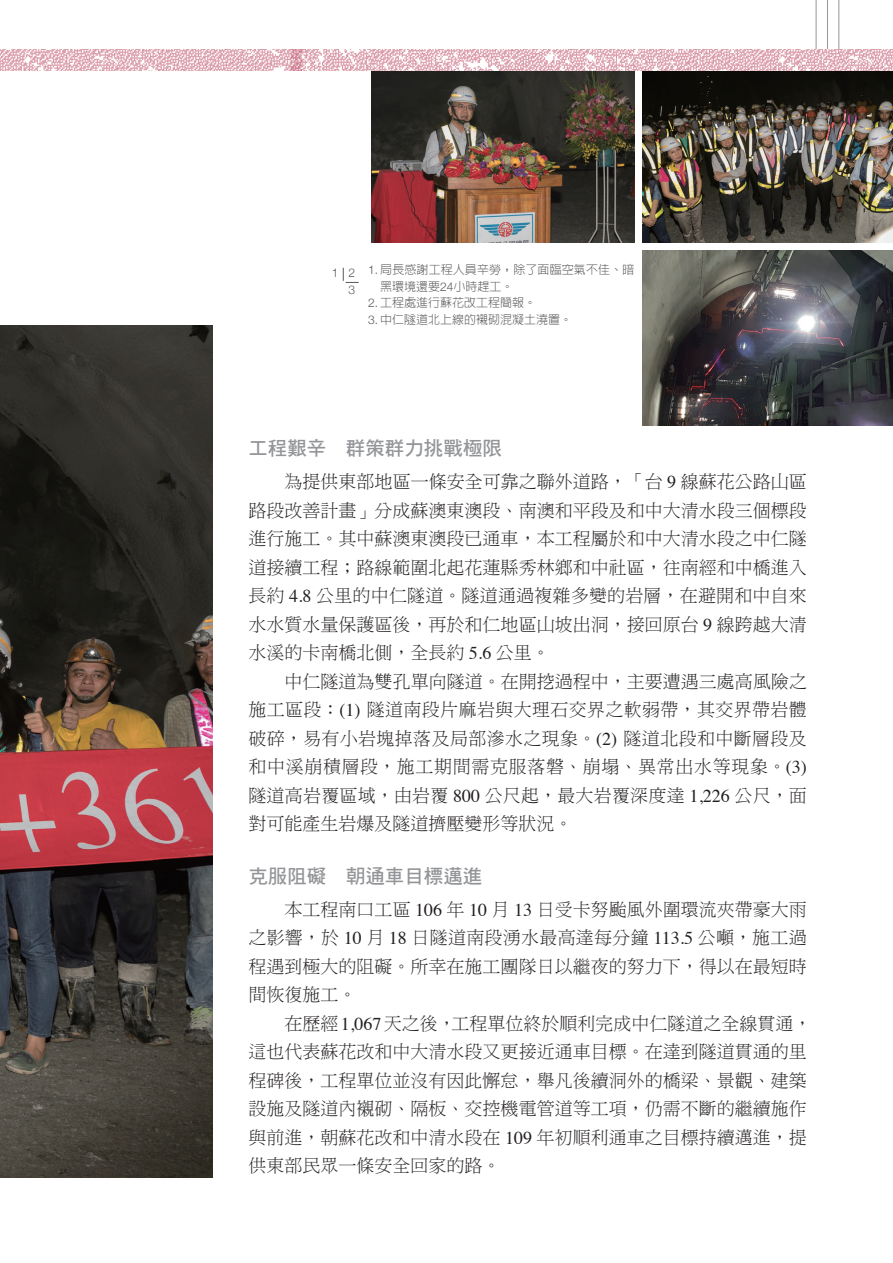
<style>
.page{position:relative;width:893px;height:1263px;background:#fff}
.page>*{position:absolute;margin:0;border:0;box-sizing:border-box;transform-origin:0 0}
.t1{font:19.5px "DF Hei Std W7";color:#939598}
.t2{font:18px/28.5px "DF Ming Std W3";color:#231f20;text-align:justify}
.t3{font:300 12px/16.5px "AR Hei B5";color:#57585a}
.t4{font:300 12px/16.5px "Helvetica Neue";color:#57585a;text-align:right}
.s1{font-family:"Helvetica Neue"}
.s2{font-family:"Times"}
</style>
<div class="page">
<hr style="left:838px;top:0;width:1px;height:61px;background:#939598">
<hr style="left:827px;top:0;width:1px;height:61px;background:#939598">
<hr style="left:816px;top:0;width:1px;height:61px;background:#939598">
<img style="left:643px;top:71px;width:250px;height:171px">
<img style="left:371px;top:71px;width:263px;height:171px">
<img style="left:643px;top:251px;width:250px;height:175px">
<img style="left:301px;top:49px;width:592px;height:22px">
<img style="left:0;top:49px;width:301px;height:22px">
<svg style="left:343px;top:268px;width:16px;height:15px"></svg>
<img style="left:0;top:325px;width:213px;height:853px">
<p class="t4" style="left:332px;top:264px;width:25px">1 2<br>3</p>
<p class="t3" style="left:380px;top:261px;width:256px;text-indent:-12px"><span class="s1">1.</span> 局長感謝工程人員辛勞，除了面臨空氣不佳、暗黑環境還要<span class="s1">24</span>小時趕工。</p>
<p class="t3" style="left:368px;top:294px;width:169px"><span class="s1">2.</span> 工程處進行蘇花改工程簡報。</p>
<p class="t3" style="left:368px;top:311px;width:205px"><span class="s1">3.</span> 中仁隧道北上線的襯砌混凝土澆置。</p>
<p class="t1" style="left:248px;top:438px;width:255px">工程艱辛　群策群力挑戰極限</p>
<p class="t2" style="left:248px;top:467px;width:560px;text-indent:36px">為提供東部地區一條安全可靠之聯外道路，「台 <span class="s2">9</span> 線蘇花公路山區路段改善計畫」分成蘇澳東澳段、南澳和平段及和中大清水段三個標段進行施工。其中蘇澳東澳段已通車，本工程屬於和中大清水段之中仁隧道接續工程；路線範圍北起花蓮縣秀林鄉和中社區，往南經和中橋進入長約 <span class="s2">4.8</span> 公里的中仁隧道。隧道通過複雜多變的岩層，在避開和中自來水水質水量保護區後，再於和仁地區山坡出洞，接回原台 <span class="s2">9</span> 線跨越大清水溪的卡南橋北側，全長約 <span class="s2">5.6</span> 公里。</p>
<p class="t2" style="left:248px;top:667px;width:560px;text-indent:36px">中仁隧道為雙孔單向隧道。在開挖過程中，主要遭遇三處高風險之施工區段：<span class="s2">(1)</span> 隧道南段片麻岩與大理石交界之軟弱帶，其交界帶岩體破碎，易有小岩塊掉落及局部滲水之現象。<span class="s2">(2)</span> 隧道北段和中斷層段及和中溪崩積層段，施工期間需克服落磐、崩塌、異常出水等現象。<span class="s2">(3)</span>隧道高岩覆區域，由岩覆 <span class="s2">800</span> 公尺起，最大岩覆深度達 <span class="s2">1,226</span> 公尺，面對可能產生岩爆及隧道擠壓變形等狀況。</p>
<p class="t1" style="left:248px;top:865px;width:236px">克服阻礙　朝通車目標邁進</p>
<p class="t2" style="left:248px;top:895px;width:560px;text-indent:36px">本工程南口工區 <span class="s2">106</span> 年 <span class="s2">10</span> 月 <span class="s2">13</span> 日受卡努颱風外圍環流夾帶豪大雨之影響，於 <span class="s2">10</span> 月 <span class="s2">18</span> 日隧道南段湧水最高達每分鐘 <span class="s2">113.5</span> 公噸，施工過程遇到極大的阻礙。所幸在施工團隊日以繼夜的努力下，得以在最短時間恢復施工。</p>
<p class="t2" style="left:248px;top:1009px;width:564px;text-align:left;text-indent:36px">在歷經<span class="s2">1,067</span>天之後，工程單位終於順利完成中仁隧道之全線貫通，這也代表蘇花改和中大清水段又更接近通車目標。在達到隧道貫通的里程碑後，工程單位並沒有因此懈怠，舉凡後續洞外的橋梁、景觀、建築設施及隧道內襯砌、隔板、交控機電管道等工項，仍需不斷的繼續施作與前進，朝蘇花改和中清水段在 <span class="s2">109</span> 年初順利通車之目標持續邁進，提供東部民眾一條安全回家的路。</p>
</div>
